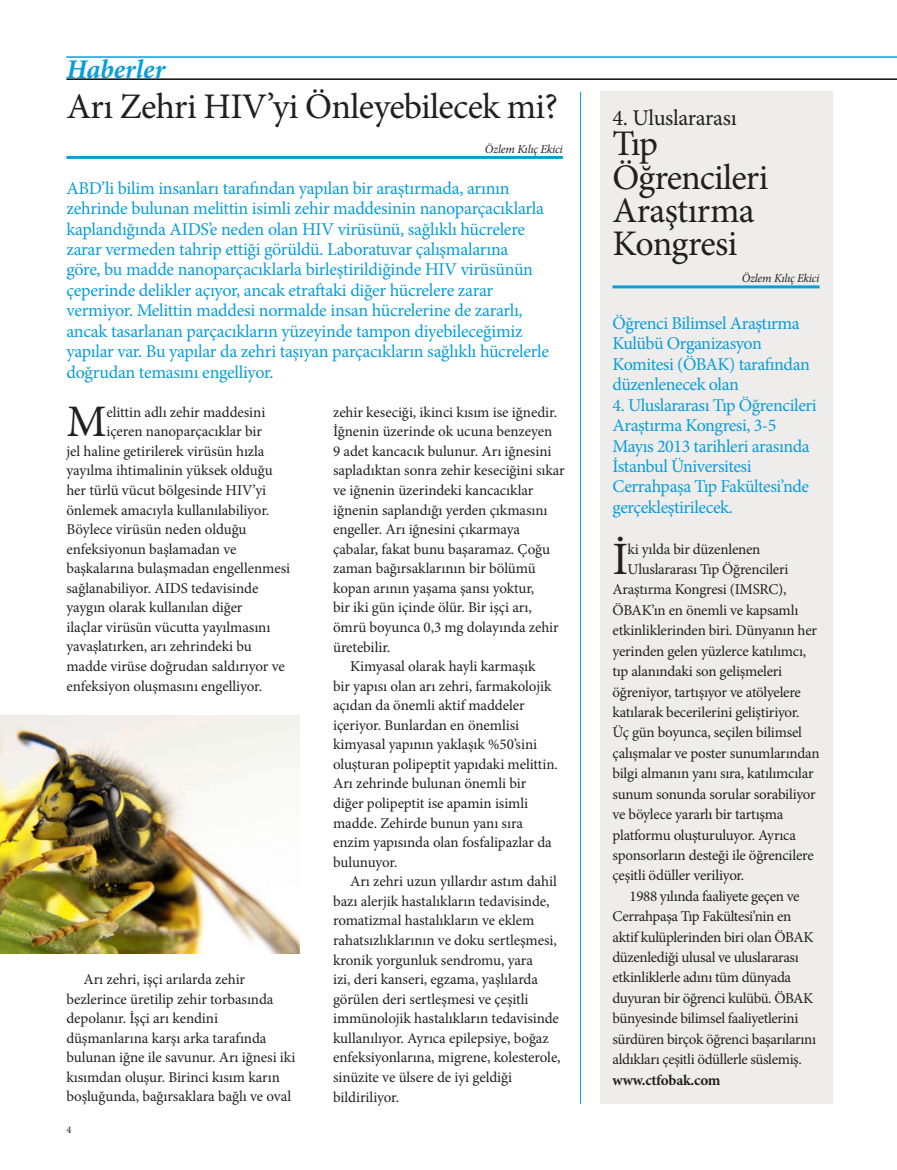
<style>
.page{position:relative;width:897px;height:1170px;background:#fff}
.page>*{position:absolute;margin:0;border:0;box-sizing:border-box;transform-origin:0 0}
.t1{font:46.35px "Minion Pro";color:#231f20}
.t2{font:45.15px "Minion Pro";color:#231f20}
.t3{font:36px/33.5px "Minion Pro";letter-spacing:-.02em;color:#231f20}
.t4{font:italic 700 27px "Minion Pro";color:#069edb}
.t5{font:22.5px "Minion Pro";letter-spacing:-.02em;color:#231f20}
.t6{font:18px/20.4px "Minion Pro";letter-spacing:-.02em;color:#069edb}
.t7{font:15px/19.5px "Minion Pro";letter-spacing:-.01em;color:#231f20}
.t8{font:15px "Minion Pro";letter-spacing:-.03em;color:#231f20}
.t9{font:700 15px "Minion Pro";letter-spacing:-.01em;color:#231f20}
.t10{font:italic 12px "Minion Pro";letter-spacing:-.02em;color:#231f20}
.t11{font:10.35px "Minion Pro";color:#231f20}
</style>
<div class="page">
<hr style="left:580px;top:92px;width:1px;height:1012px;background:#069edb">
<hr style="left:66px;top:79px;width:830px;height:1px;background:#000103">
<hr style="left:66px;top:57px;width:830px;height:1px;background:#069edb">
<hr style="left:66px;top:156px;width:496px;height:3px;background:#069edb">
<img style="left:0;top:715px;width:299px;height:239px">
<div style="left:599px;top:92px;width:233px;height:1012px;background:#efedec"></div>
<hr style="left:612px;top:285px;width:207px;height:3px;background:#069edb">
<h3 class="t4" style="left:66px;top:50px;width:100px">Haberler</h3>
<h3 class="t3" style="left:66px;top:90px;width:493px">Arı Zehri HIV’yi Önleyebilecek mi?</h3>
<p class="t10" style="left:485px;top:141px;width:79px">Özlem Kılıç Ekici</p>
<p class="t6" style="left:66px;top:178px;width:484px">ABD’li bilim insanları tarafından yapılan bir araştırmada, arının zehrinde bulunan melittin isimli zehir maddesinin nanoparçacıklarla kaplandığında AIDS’e neden olan HIV virüsünü, sağlıklı hücrelere zarar vermeden tahrip ettiği görüldü. Laboratuvar çalışmalarına<br>göre, bu madde nanoparçacıklarla birleştirildiğinde HIV virüsünün çeperinde delikler açıyor, ancak etraftaki diğer hücrelere zarar vermiyor. Melittin maddesi normalde insan hücrelerine de zararlı, ancak tasarlanan parçacıkların yüzeyinde tampon diyebileceğimiz yapılar var. Bu yapılar da zehri taşıyan parçacıkların sağlıklı hücrelerle doğrudan temasını engelliyor.</p>
<h2 class="t2" style="left:66px;top:391px;width:42px">M</h2>
<p class="t7" style="left:106px;top:402px;width:160px">elittin adlı zehir maddesini</p>
<p class="t7" style="left:106px;top:422px;width:157px">içeren nanoparçacıklar bir</p>
<p class="t7" style="left:66px;top:441px;width:199px">jel haline getirilerek virüsün hızla</p>
<p class="t7" style="left:66px;top:461px;width:208px">yayılma ihtimalinin yüksek olduğu</p>
<p class="t7" style="left:66px;top:480px;width:201px">her türlü vücut bölgesinde HIV’yi</p>
<p class="t7" style="left:66px;top:500px;width:204px">önlemek amacıyla kullanılabiliyor.</p>
<p class="t7" style="left:66px;top:519px;width:182px">Böylece virüsün neden olduğu</p>
<p class="t7" style="left:66px;top:539px;width:171px">enfeksiyonun başlamadan ve</p>
<p class="t7" style="left:66px;top:559px;width:225px">başkalarına bulaşmadan engellenmesi</p>
<p class="t7" style="left:66px;top:578px;width:193px">sağlanabiliyor. AIDS tedavisinde</p>
<p class="t7" style="left:66px;top:598px;width:177px">yaygın olarak kullanılan diğer</p>
<p class="t7" style="left:66px;top:617px;width:205px">ilaçlar virüsün vücutta yayılmasını</p>
<p class="t7" style="left:66px;top:637px;width:187px">yavaşlatırken, arı zehrindeki bu</p>
<p class="t7" style="left:66px;top:656px;width:220px">madde virüse doğrudan saldırıyor ve</p>
<p class="t7" style="left:66px;top:676px;width:197px">enfeksiyon oluşmasını engelliyor.</p>
<p class="t7" style="left:66px;top:969px;width:230px;text-indent:17px">Arı zehri, işçi arılarda zehir bezlerince üretilip zehir torbasında depolanır. İşçi arı kendini düşmanlarına karşı arka tarafında bulunan iğne ile savunur. Arı iğnesi iki kısımdan oluşur. Birinci kısım karın boşluğunda, bağırsaklara bağlı ve oval</p>
<p class="t11" style="left:66px;top:1122px;width:6px">4</p>
<p class="t7" style="left:333px;top:402px;width:225px">zehir keseciği, ikinci kısım ise iğnedir.</p>
<p class="t7" style="left:333px;top:422px;width:221px">İğnenin üzerinde ok ucuna benzeyen</p>
<p class="t7" style="left:333px;top:441px;width:220px">9 adet kancacık bulunur. Arı iğnesini</p>
<p class="t7" style="left:333px;top:461px;width:233px">sapladıktan sonra zehir keseciğini sıkar</p>
<p class="t7" style="left:333px;top:480px;width:202px">ve iğnenin üzerindeki kancacıklar</p>
<p class="t7" style="left:333px;top:500px;width:216px">iğnenin saplandığı yerden çıkmasını</p>
<p class="t7" style="left:333px;top:519px;width:189px">engeller. Arı iğnesini çıkarmaya</p>
<p class="t7" style="left:333px;top:539px;width:218px">çabalar, fakat bunu başaramaz. Çoğu</p>
<p class="t7" style="left:333px;top:559px;width:204px">zaman bağırsaklarının bir bölümü</p>
<p class="t7" style="left:333px;top:578px;width:203px">kopan arının yaşama şansı yoktur,</p>
<p class="t7" style="left:333px;top:598px;width:200px">bir iki gün içinde ölür. Bir işçi arı,</p>
<p class="t7" style="left:333px;top:617px;width:227px">ömrü boyunca 0,3 mg dolayında zehir</p>
<p class="t7" style="left:333px;top:637px;width:59px">üretebilir.</p>
<p class="t7" style="left:350px;top:656px;width:187px">Kimyasal olarak hayli karmaşık</p>
<p class="t7" style="left:333px;top:676px;width:220px">bir yapısı olan arı zehri, farmakolojik</p>
<p class="t7" style="left:333px;top:696px;width:193px">açıdan da önemli aktif maddeler</p>
<p class="t7" style="left:333px;top:715px;width:187px">içeriyor. Bunlardan en önemlisi</p>
<p class="t7" style="left:333px;top:735px;width:205px">kimyasal yapının yaklaşık %50’sini</p>
<p class="t7" style="left:333px;top:754px;width:226px">oluşturan polipeptit yapıdaki melittin.</p>
<p class="t7" style="left:333px;top:774px;width:195px">Arı zehrinde bulunan önemli bir</p>
<p class="t7" style="left:333px;top:793px;width:197px">diğer polipeptit ise apamin isimli</p>
<p class="t7" style="left:333px;top:813px;width:191px">madde. Zehirde bunun yanı sıra</p>
<p class="t7" style="left:333px;top:832px;width:220px">enzim yapısında olan fosfalipazlar da</p>
<p class="t7" style="left:333px;top:852px;width:66px">bulunuyor.</p>
<p class="t7" style="left:350px;top:872px;width:208px">Arı zehri uzun yıllardır astım dahil</p>
<p class="t7" style="left:333px;top:891px;width:218px">bazı alerjik hastalıkların tedavisinde,</p>
<p class="t7" style="left:333px;top:911px;width:203px">romatizmal hastalıkların ve eklem</p>
<p class="t7" style="left:333px;top:930px;width:225px">rahatsızlıklarının ve doku sertleşmesi,</p>
<p class="t7" style="left:333px;top:950px;width:201px">kronik yorgunluk sendromu, yara</p>
<p class="t7" style="left:333px;top:969px;width:206px">izi, deri kanseri, egzama, yaşlılarda</p>
<p class="t7" style="left:333px;top:989px;width:197px">görülen deri sertleşmesi ve çeşitli</p>
<p class="t7" style="left:333px;top:1008px;width:227px">immünolojik hastalıkların tedavisinde</p>
<p class="t7" style="left:333px;top:1028px;width:217px">kullanılıyor. Ayrıca epilepsiye, boğaz</p>
<p class="t7" style="left:333px;top:1048px;width:229px">enfeksiyonlarına, migrene, kolesterole,</p>
<p class="t7" style="left:333px;top:1067px;width:180px">sinüzite ve ülsere de iyi geldiği</p>
<p class="t7" style="left:333px;top:1087px;width:68px">bildiriliyor.</p>
<h3 class="t5" style="left:612px;top:103px;width:126px">4. Uluslararası</h3>
<h3 class="t3" style="left:612px;top:127px;width:157px">Tıp<br>Öğrencileri<br>Araştırma<br>Kongresi</h3>
<p class="t10" style="left:741px;top:270px;width:79px">Özlem Kılıç Ekici</p>
<p class="t6" style="left:612px;top:313px;width:199px">Öğrenci Bilimsel Araştırma<br>Kulübü Organizasyon<br>Komitesi (ÖBAK) tarafından düzenlenecek olan</p>
<p class="t6" style="left:612px;top:395px;width:206px">4. Uluslararası Tıp Öğrencileri<br>Araştırma Kongresi, 3-5<br>Mayıs 2013 tarihleri arasında<br>İstanbul Üniversitesi<br>Cerrahpaşa Tıp Fakültesi’nde gerçekleştirilecek.</p>
<h1 class="t1" style="left:612px;top:528px;width:17px">İ</h1>
<p class="t7" style="left:627px;top:539px;width:134px">ki yılda bir düzenlenen</p>
<p class="t7" style="left:627px;top:559px;width:162px">Uluslararası Tıp Öğrencileri</p>
<p class="t7" style="left:612px;top:580px;width:175px">Araştırma Kongresi (IMSRC),</p>
<p class="t7" style="left:612px;top:600px;width:187px">ÖBAK’ın en önemli ve kapsamlı</p>
<p class="t7" style="left:612px;top:621px;width:206px">etkinliklerinden biri. Dünyanın her</p>
<p class="t7" style="left:612px;top:641px;width:195px">yerinden gelen yüzlerce katılımcı,</p>
<p class="t7" style="left:612px;top:662px;width:171px">tıp alanındaki son gelişmeleri</p>
<p class="t7" style="left:612px;top:682px;width:190px">öğreniyor, tartışıyor ve atölyelere</p>
<p class="t7" style="left:612px;top:702px;width:189px">katılarak becerilerini geliştiriyor.</p>
<p class="t7" style="left:612px;top:723px;width:191px">Üç gün boyunca, seçilen bilimsel</p>
<p class="t7" style="left:612px;top:743px;width:208px">çalışmalar ve poster sunumlarından</p>
<p class="t7" style="left:612px;top:764px;width:203px">bilgi almanın yanı sıra, katılımcılar</p>
<p class="t7" style="left:612px;top:784px;width:205px">sunum sonunda sorular sorabiliyor</p>
<p class="t7" style="left:612px;top:804px;width:172px">ve böylece yararlı bir tartışma</p>
<p class="t7" style="left:612px;top:825px;width:185px">platformu oluşturuluyor. Ayrıca</p>
<p class="t7" style="left:612px;top:845px;width:203px">sponsorların desteği ile öğrencilere</p>
<p class="t7" style="left:612px;top:866px;width:133px">çeşitli ödüller veriliyor.</p>
<p class="t7" style="left:629px;top:886px;width:171px">1988 yılında faaliyete geçen ve</p>
<p class="t7" style="left:612px;top:906px;width:180px">Cerrahpaşa Tıp Fakültesi’nin en</p>
<p class="t7" style="left:612px;top:927px;width:202px">aktif kulüplerinden biri olan ÖBAK</p>
<p class="t7" style="left:612px;top:947px;width:188px">düzenlediği ulusal ve uluslararası</p>
<p class="t7" style="left:612px;top:968px;width:180px">etkinliklerle adını tüm dünyada</p>
<p class="t8" style="left:612px;top:988px;width:202px">duyuran bir öğrenci kulübü. ÖBAK</p>
<p class="t7" style="left:612px;top:1009px;width:187px">bünyesinde bilimsel faaliyetlerini</p>
<p class="t7" style="left:612px;top:1029px;width:205px">sürdüren birçok öğrenci başarılarını</p>
<p class="t7" style="left:612px;top:1049px;width:191px">aldıkları çeşitli ödüllerle süslemiş.</p>
<p class="t9" style="left:612px;top:1069px;width:109px">www.ctfobak.com</p>
</div>
